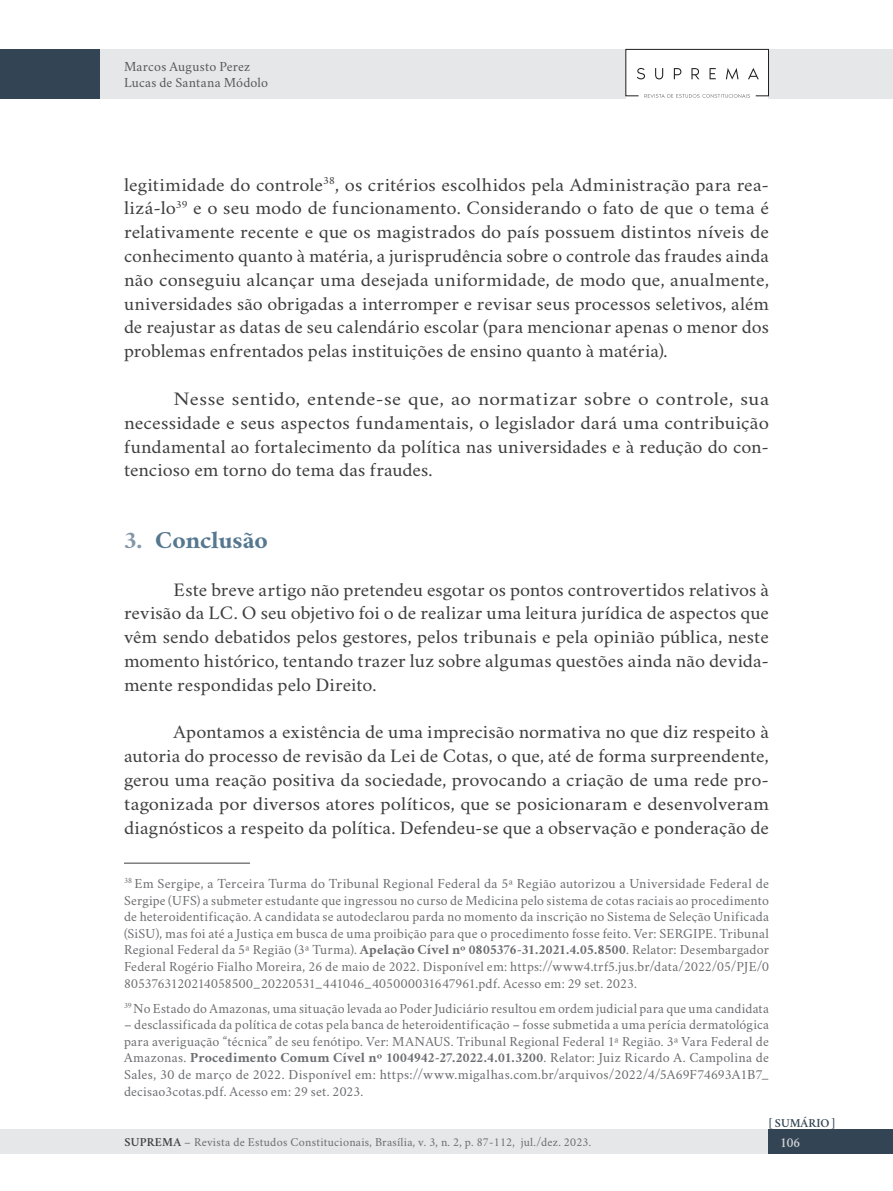
<style>
.page{position:relative;width:893px;height:1191px;background:#fff}
.page>*{position:absolute;margin:0;border:0;box-sizing:border-box;transform-origin:0 0}
.t1{font:700 24.5px "Crimson";letter-spacing:-.005em;color:#557890;scale:1.05 1}
.texto_corrido_pt{font:19.25px/23.8px "Crimson";color:#3e3e3f;text-align:justify;scale:1.05 1}
.texto_corrido_pt-2{font:19.25px/23.8px "Crimson";color:#3e3e3f;text-align:justify;scale:1.06 1}
.texto_corrido_pt-3{font:19.25px/23.8px "Crimson";color:#3e3e3f;text-align:justify;scale:1.11 1}
.FOOTNOTE{font:14px/16.6px "Crimson";letter-spacing:.015em;color:#6c6d70;text-align:justify}
.t2{font:14px/15.8px "Crimson";letter-spacing:.015em;color:#57585a}
.t3{font:600 14px "Crimson";color:#d1d2d4}
.t4{font:12.25px "Crimson";letter-spacing:.02em;color:#6c6d70}
.t5{font:600 12.25px "Crimson";color:#334554}
.s1{color:#8296a9}
.s2{font-weight:700}
.s3{font-weight:600;color:#3e3e3f}
</style>
<div class="page">
<div style="left:0;top:1129px;width:790px;height:25px;background:#e6e7e9"></div>
<div style="left:0;top:49px;width:892px;height:50px;background:#e6e7e9"></div>
<div style="left:768px;top:1129px;width:124px;height:25px;background:#334554"></div>
<div style="left:0;top:49px;width:99px;height:50px;background:#334554"></div>
<div style="left:626px;top:50px;width:142px;height:49px;background:#fff"></div>
<svg style="left:625px;top:48px;width:144px;height:50px"></svg>
<hr style="left:124px;top:863px;width:126px;height:1px;background:#3e3e3f">
<p class="t2" style="left:124px;top:57px;width:146px">Marcos Augusto Perez<br>Lucas de Santana Módolo</p>
<p class="texto_corrido_pt-2" style="left:124px;top:170px;width:610px">legitimidade do controle<sup>38</sup>, os critérios escolhidos pela Administração para rea&shy;lizá-lo<sup>39</sup> e o seu modo de funcionamento. Considerando o fato de que o tema é relativamente recente e que os magistrados do país possuem distintos níveis de conhecimento quanto à matéria, a jurisprudência sobre o controle das fraudes ainda não conseguiu alcançar uma desejada uniformidade, de modo que, anualmente, universidades são obrigadas a interromper e revisar seus processos seletivos, além de reajustar as datas de seu calendário escolar (para mencionar apenas o menor dos problemas enfrentados pelas instituições de ensino quanto à matéria).</p>
<p class="texto_corrido_pt-3" style="left:124px;top:384px;width:583px;text-indent:50px">Nesse sentido, entende-se que, ao normatizar sobre o controle, sua necessidade e seus aspectos fundamentais, o legislador dará uma contribuição fundamental ao fortalecimento da política nas universidades e à redução do con&shy;tencioso em torno do tema das fraudes.</p>
<p class="t1" style="left:124px;top:521px;width:139px"><span class="s1">3.</span> Conclusão</p>
<p class="texto_corrido_pt" style="left:124px;top:575px;width:616px;text-indent:50px">Este breve artigo não pretendeu esgotar os pontos controvertidos relativos à revisão da LC. O seu objetivo foi o de realizar uma leitura jurídica de aspectos que vêm sendo debatidos pelos gestores, pelos tribunais e pela opinião pública, neste momento histórico, tentando trazer luz sobre algumas questões ainda não devida&shy;mente respondidas pelo Direito.</p>
<p class="texto_corrido_pt" style="left:124px;top:718px;width:616px;text-indent:50px">Apontamos a existência de uma imprecisão normativa no que diz respeito à autoria do processo de revisão da Lei de Cotas, o que, até de forma surpreendente, gerou uma reação positiva da sociedade, provocando a criação de uma rede pro&shy;tagonizada por diversos atores políticos, que se posicionaram e desenvolveram diagnósticos a respeito da política. Defendeu-se que a observação e ponderação de</p>
<p class="FOOTNOTE" style="left:124px;top:873px;width:646px"><sup>38</sup> Em Sergipe, a Terceira Turma do Tribunal Regional Federal da 5ª Região autorizou a Universidade Federal de Sergipe (UFS) a submeter estudante que ingressou no curso de Medicina pelo sistema de cotas raciais ao procedimento de heteroidentificação. A candidata se autodeclarou parda no momento da inscrição no Sistema de Seleção Unificada (SiSU), mas foi até a Justiça em busca de uma proibição para que o procedimento fosse feito. Ver: SERGIPE. Tribunal Regional Federal da 5ª Região (3ª Turma). <span class="s2">Apelação Cível nº 0805376-31.2021.4.05.8500</span>. Relator: Desembargador Federal Rogério Fialho Moreira, 26 de maio de 2022. Disponível em: https://www4.trf5.jus.br/data/2022/05/PJE/0<br>8053763120214058500_20220531_441046_405000031647961.pdf. Acesso em: 29 set. 2023.</p>
<p class="FOOTNOTE" style="left:124px;top:998px;width:646px"><sup>39</sup> No Estado do Amazonas, uma situação levada ao Poder Judiciário resultou em ordem judicial para que uma candidata</p>
<p class="FOOTNOTE" style="left:124px;top:1014px;width:646px">– desclassificada da política de cotas pela banca de heteroidentificação – fosse submetida a uma perícia dermatológica para averiguação “técnica” de seu fenótipo. Ver: MANAUS. Tribunal Regional Federal 1ª Região. 3ª Vara Federal de Amazonas. <span class="s2">Procedimento Comum Cível nº 1004942-27.2022.4.01.3200</span>. Relator: Juiz Ricardo A. Campolina de Sales, 30 de março de 2022. Disponível em: https://www.migalhas.com.br/arquivos/2022/4/5A69F74693A1B7_ decisao3cotas.pdf. Acesso em: 29 set. 2023.</p>
<p class="t5" style="left:769px;top:1114px;width:68px">[ SUMÁRIO ]</p>
<p class="t4" style="left:125px;top:1132px;width:468px"><span class="s3">SUPREMA</span> – Revista de Estudos Constitucionais, Brasília, v. 3, n. 2, p. 87-112, jul./dez. 2023.</p>
<p class="t3" style="left:780px;top:1132px;width:21px">106</p>
</div>
